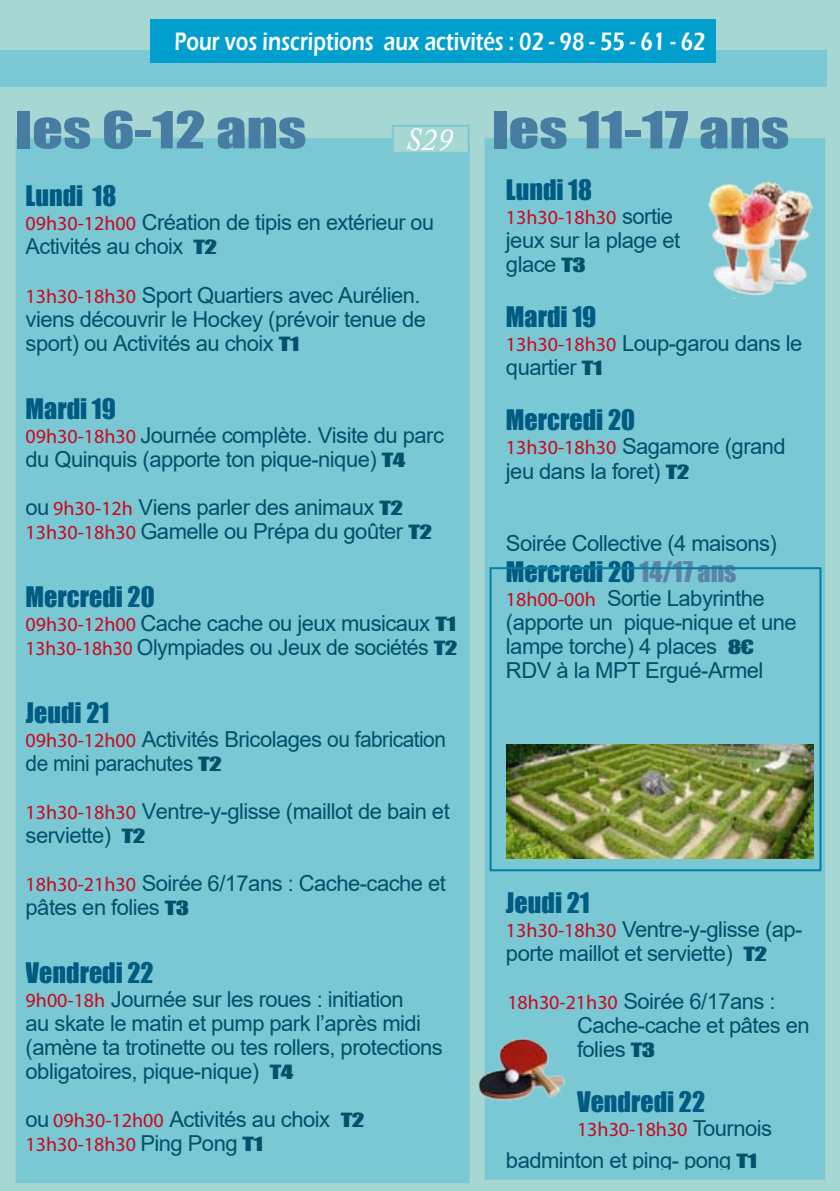
<style>
.page{position:relative;width:840px;height:1191px;background:#fff}
.page>*{position:absolute;margin:0;border:0;box-sizing:border-box;transform-origin:0 0}
.t1{font:47.2px "Impact";color:#477da3;scale:1.28 1}
.t2{font:italic 32px "Adobe Caslon Pro";color:#fff}
.t3{font:26px "Impact";color:#005b83}
.t4{font:600 26px "Eras ITC";color:#fff;scale:.79 1}
.t5{font:22px/24px "Arial";letter-spacing:-.025em;color:#00516a}
.t6{font:20px "Myriad Pro";color:#cc071e}
.s1{font-family:"Myriad Pro";font-size:20px;color:#cc071e}
.s2{font-family:"Impact";font-size:18px}
.s3{font-family:"Arial";font-size:22px;color:#00516a}
.s4{font-family:"Impact";font-size:18px;color:#00516a}
.s5{color:#5a83a7}
</style>
<div class="page">
<div style="left:0;top:0;width:839px;height:1191px;background:#a6d7d2"></div>
<div style="left:21px;top:143px;width:443px;height:1035px;background:#7ac8d3"></div>
<div style="left:16px;top:138px;width:453px;height:1045px;border:10px solid #7ac8d3"></div>
<div style="left:489px;top:143px;width:330px;height:1031px;background:#7ac8d3"></div>
<div style="left:484px;top:138px;width:340px;height:1041px;border:10px solid #7ac8d3"></div>
<div style="left:0;top:50px;width:826px;height:36px;background:#7ac8d3"></div>
<div style="left:150px;top:19px;width:566px;height:44px;background:#009fce"></div>
<div style="left:392px;top:126px;width:76px;height:27px;background:#a6d7d2"></div>
<div style="left:391px;top:125px;width:78px;height:29px;border:2px solid #7ac8d3"></div>
<img style="left:708px;top:172px;width:117px;height:136px">
<img style="left:478px;top:1021px;width:87px;height:95px">
<img style="left:506px;top:744px;width:307px;height:114px">
<div style="left:489px;top:567px;width:332px;height:304px;border:2px solid #027fa3"></div>
<p class="t4" style="left:174px;top:26px;width:673px">Pour vos inscriptions aux activités : 02 - 98 - 55 - 61 - 62</p>
<h1 class="t1" style="left:16px;top:93px;width:228px">les 6-12 ans</h1>
<h1 class="t1" style="left:491px;top:93px;width:234px">les 11-17 ans</h1>
<h2 class="t2" style="left:405px;top:121px;width:50px">S29</h2>
<p class="t3" style="left:26px;top:176px;width:92px">Lundi 18</p>
<p class="t5" style="left:26px;top:211px;width:410px"><span class="s1">09h30-12h00</span> Création de tipis en extérieur ou<br>Activités au choix <span class="s2">T2</span></p>
<p class="t5" style="left:26px;top:283px;width:401px"><span class="s1">13h30-18h30</span> Sport Quartiers avec Aurélien. viens découvrir le Hockey (prévoir tenue de sport) ou Activités au choix <span class="s2">T1</span></p>
<p class="t3" style="left:26px;top:388px;width:92px">Mardi 19</p>
<p class="t5" style="left:26px;top:423px;width:419px"><span class="s1">09h30-18h30</span> Journée complète. Visite du parc du Quinquis (apporte ton pique-nique) <span class="s2">T4</span></p>
<p class="t5" style="left:26px;top:495px;width:407px">ou <span class="s1">9h30-12h</span> Viens parler des animaux <span class="s2">T2<br></span><span class="s1">13h30-18h30</span> Gamelle ou Prépa du goûter <span class="s2">T2</span></p>
<p class="t3" style="left:26px;top:576px;width:130px">Mercredi 20</p>
<p class="t5" style="left:26px;top:611px;width:433px"><span class="s1">09h30-12h00</span> Cache cache ou jeux musicaux <span class="s2">T1<br></span><span class="s1">13h30-18h30</span> Olympiades ou Jeux de sociétés <span class="s2">T2</span></p>
<p class="t3" style="left:26px;top:692px;width:85px">Jeudi 21</p>
<p class="t5" style="left:26px;top:727px;width:421px"><span class="s1">09h30-12h00</span> Activités Bricolages ou fabrication de mini parachutes <span class="s2">T2</span></p>
<p class="t5" style="left:26px;top:799px;width:425px"><span class="s1">13h30-18h30</span> Ventre-y-glisse (maillot de bain et serviette) <span class="s2">T2</span></p>
<p class="t5" style="left:26px;top:871px;width:421px"><span class="s1">18h30-21h30</span> Soirée 6/17ans : Cache-cache et pâtes en folies <span class="s2">T3</span></p>
<p class="t3" style="left:26px;top:952px;width:129px">Vendredi 22</p>
<p class="t5" style="left:26px;top:987px;width:418px"><span class="s1">9h00-18h</span> Journée sur les roues : initiation<br>au skate le matin et pump park l’après midi (amène ta trotinette ou tes rollers, protections obligatoires, pique-nique) <span class="s2">T4</span></p>
<p class="t5" style="left:26px;top:1107px;width:340px">ou <span class="s1">09h30-12h00</span> Activités au choix <span class="s2">T2</span></p>
<p class="t6" style="left:26px;top:1131px;width:239px">13h30-18h30 <span class="s3">Ping Pong</span> <span class="s4">T1</span></p>
<p class="t3" style="left:505px;top:170px;width:88px">Lundi 18</p>
<p class="t6" style="left:505px;top:205px;width:169px">13h30-18h30 <span class="s3">sortie</span></p>
<p class="t5" style="left:505px;top:228px;width:176px">jeux sur la plage et glace <span class="s2">T3</span></p>
<p class="t3" style="left:505px;top:297px;width:92px">Mardi 19</p>
<p class="t5" style="left:505px;top:331px;width:298px"><span class="s1">13h30-18h30</span> Loup-garou dans le quartier <span class="s2">T1</span></p>
<p class="t3" style="left:505px;top:400px;width:130px">Mercredi 20</p>
<p class="t5" style="left:505px;top:434px;width:281px"><span class="s1">13h30-18h30</span> Sagamore (grand jeu dans la foret) <span class="s2">T2</span></p>
<p class="t5" style="left:505px;top:530px;width:272px">Soirée Collective (4 maisons)</p>
<p class="t3" style="left:505px;top:551px;width:232px">Mercredi 20 <span class="s5">14/17 ans</span></p>
<p class="t5" style="left:505px;top:586px;width:292px"><span class="s1">18h00-00h</span> Sortie Labyrinthe (apporte un pique-nique et une lampe torche) 4 places <span class="s2">8€<br></span>RDV à la MPT Ergué-Armel</p>
<p class="t3" style="left:505px;top:882px;width:85px">Jeudi 21</p>
<p class="t5" style="left:505px;top:917px;width:298px"><span class="s1">13h30-18h30</span> Ventre-y-glisse (ap&shy;porte maillot et serviette) <span class="s2">T2</span></p>
<p class="t5" style="left:576px;top:989px;width:234px;text-indent:-70px"><span class="s1">18h30-21h30</span> Soirée 6/17ans :<br>Cache-cache et pâtes en folies <span class="s2">T3</span></p>
<p class="t3" style="left:576px;top:1082px;width:129px">Vendredi 22</p>
<p class="t6" style="left:576px;top:1117px;width:196px">13h30-18h30 <span class="s3">Tournois</span></p>
<p class="t5" style="left:505px;top:1147px;width:252px">badminton et ping- pong <span class="s2">T1</span></p>
</div>
